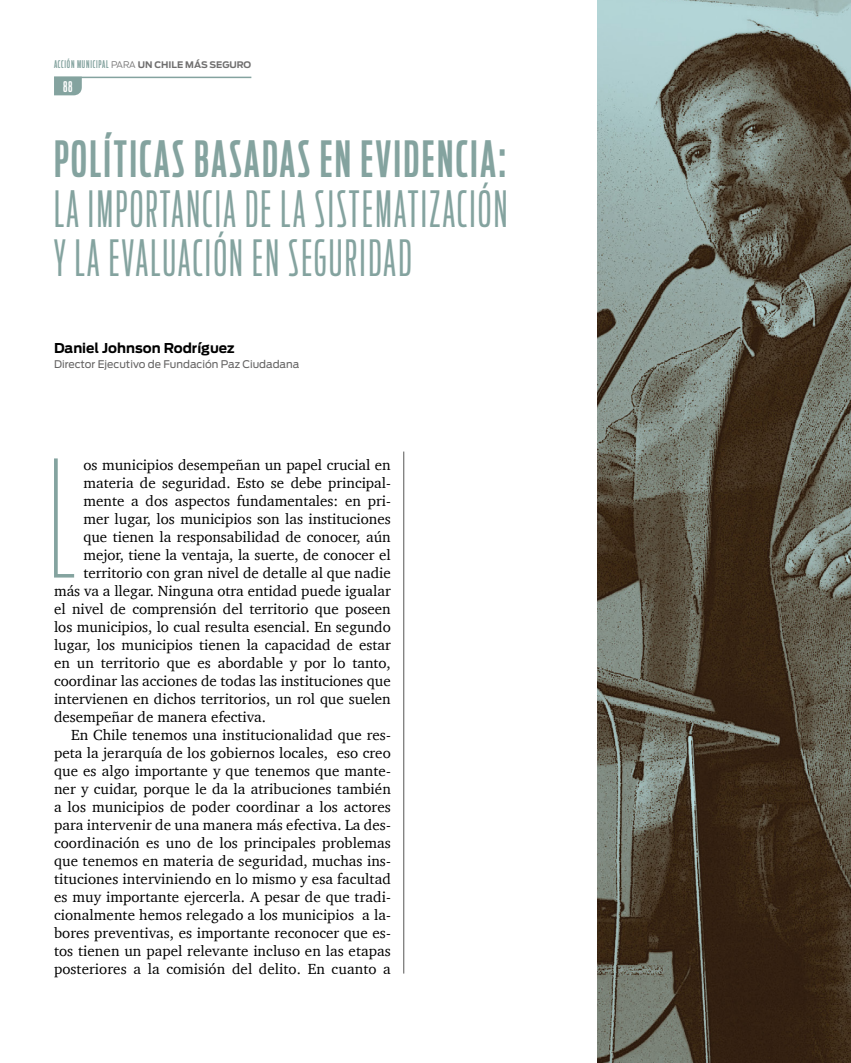
<style>
.page{position:relative;width:851px;height:1063px;background:#fff}
.page>*{position:absolute;margin:0;border:0;box-sizing:border-box;transform-origin:0 0}
.t1{font:100 160.8px "Ford Antenna Comp";color:#84a39f}
.t2{font:300 49.5px/49.5px "Ford Antenna Comp";letter-spacing:.05em;color:#84a39f}
.t3{font:500 49.5px "Ford Antenna Comp";letter-spacing:.05em;color:#84a39f}
.t4{font:15px "Charter";color:#000}
.t5{font:500 14.55px "Ford Antenna Comp";color:#fff}
.t6{font:700 13.5px "Ford Antenna";color:#000}
.t7{font:10.5px "Ford Antenna";color:#646363}
.t8{font:700 9px "Ford Antenna";color:#706f6f}
.s1{font-family:"Ford Antenna Comp";font-weight:500;font-size:10.5px;color:#84a39f}
.s2{font-weight:300}
</style>
<div class="page">
<svg style="left:54px;top:78px;width:28px;height:17px"></svg>
<hr style="left:54px;top:77px;width:197px;height:1px;background:#84a39f">
<hr style="left:403px;top:452px;width:1px;height:522px;background:#575756">
<img style="left:597px;top:0;width:253px;height:1063px">
<p class="t8" style="left:54px;top:57px;width:199px"><span class="s1">ACCIÓN MUNICIPAL</span> <span class="s2">PARA</span> UN CHILE MÁS SEGURO</p>
<p class="t5" style="left:63px;top:74px;width:11px">88</p>
<h2 class="t3" style="left:54px;top:117px;width:453px">POLÍTICAS BASADAS EN EVIDENCIA:</h2>
<h2 class="t2" style="left:54px;top:177px;width:455px">LA IMPORTANCIA DE LA SISTEMATIZACIÓN<br>Y LA EVALUACIÓN EN SEGURIDAD</h2>
<p class="t6" style="left:54px;top:335px;width:182px">Daniel Johnson Rodríguez</p>
<p class="t7" style="left:54px;top:355px;width:247px">Director Ejecutivo de Fundación Paz Ciudadana</p>
<h1 class="t1" style="left:49px;top:390px;width:28px">L</h1>
<p class="t4" style="left:83px;top:451px;width:309px">os municipios desempeñan un papel crucial en</p>
<p class="t4" style="left:83px;top:469px;width:309px">materia de seguridad. Esto se debe principal-</p>
<p class="t4" style="left:83px;top:487px;width:309px">mente a dos aspectos fundamentales: en pri-</p>
<p class="t4" style="left:83px;top:505px;width:309px">mer lugar, los municipios son las instituciones</p>
<p class="t4" style="left:83px;top:523px;width:309px">que tienen la responsabilidad de conocer, aún</p>
<p class="t4" style="left:83px;top:541px;width:309px">mejor, tiene la ventaja, la suerte, de conocer el</p>
<p class="t4" style="left:83px;top:559px;width:309px">territorio con gran nivel de detalle al que nadie</p>
<p class="t4" style="left:54px;top:577px;width:338px">más va a llegar. Ninguna otra entidad puede igualar</p>
<p class="t4" style="left:54px;top:595px;width:338px">el nivel de comprensión del territorio que poseen</p>
<p class="t4" style="left:54px;top:613px;width:338px">los municipios, lo cual resulta esencial. En segundo</p>
<p class="t4" style="left:54px;top:631px;width:338px">lugar, los municipios tienen la capacidad de estar</p>
<p class="t4" style="left:54px;top:649px;width:338px">en un territorio que es abordable y por lo tanto,</p>
<p class="t4" style="left:54px;top:667px;width:338px">coordinar las acciones de todas las instituciones que</p>
<p class="t4" style="left:54px;top:685px;width:338px">intervienen en dichos territorios, un rol que suelen</p>
<p class="t4" style="left:54px;top:703px;width:213px">desempeñar de manera efectiva.</p>
<p class="t4" style="left:71px;top:721px;width:321px">En Chile tenemos una institucionalidad que res-</p>
<p class="t4" style="left:54px;top:739px;width:338px">peta la jerarquía de los gobiernos locales, eso creo</p>
<p class="t4" style="left:54px;top:757px;width:338px">que es algo importante y que tenemos que mante-</p>
<p class="t4" style="left:54px;top:775px;width:338px">ner y cuidar, porque le da la atribuciones también</p>
<p class="t4" style="left:54px;top:793px;width:338px">a los municipios de poder coordinar a los actores</p>
<p class="t4" style="left:54px;top:811px;width:338px">para intervenir de una manera más efectiva. La des-</p>
<p class="t4" style="left:54px;top:829px;width:338px">coordinación es uno de los principales problemas</p>
<p class="t4" style="left:54px;top:847px;width:338px">que tenemos en materia de seguridad, muchas ins-</p>
<p class="t4" style="left:54px;top:865px;width:338px">tituciones interviniendo en lo mismo y esa facultad</p>
<p class="t4" style="left:54px;top:883px;width:338px">es muy importante ejercerla. A pesar de que tradi-</p>
<p class="t4" style="left:54px;top:901px;width:338px">cionalmente hemos relegado a los municipios a la-</p>
<p class="t4" style="left:54px;top:919px;width:338px">bores preventivas, es importante reconocer que es-</p>
<p class="t4" style="left:54px;top:937px;width:338px">tos tienen un papel relevante incluso en las etapas</p>
<p class="t4" style="left:54px;top:955px;width:338px">posteriores a la comisión del delito. En cuanto a</p>
</div>
